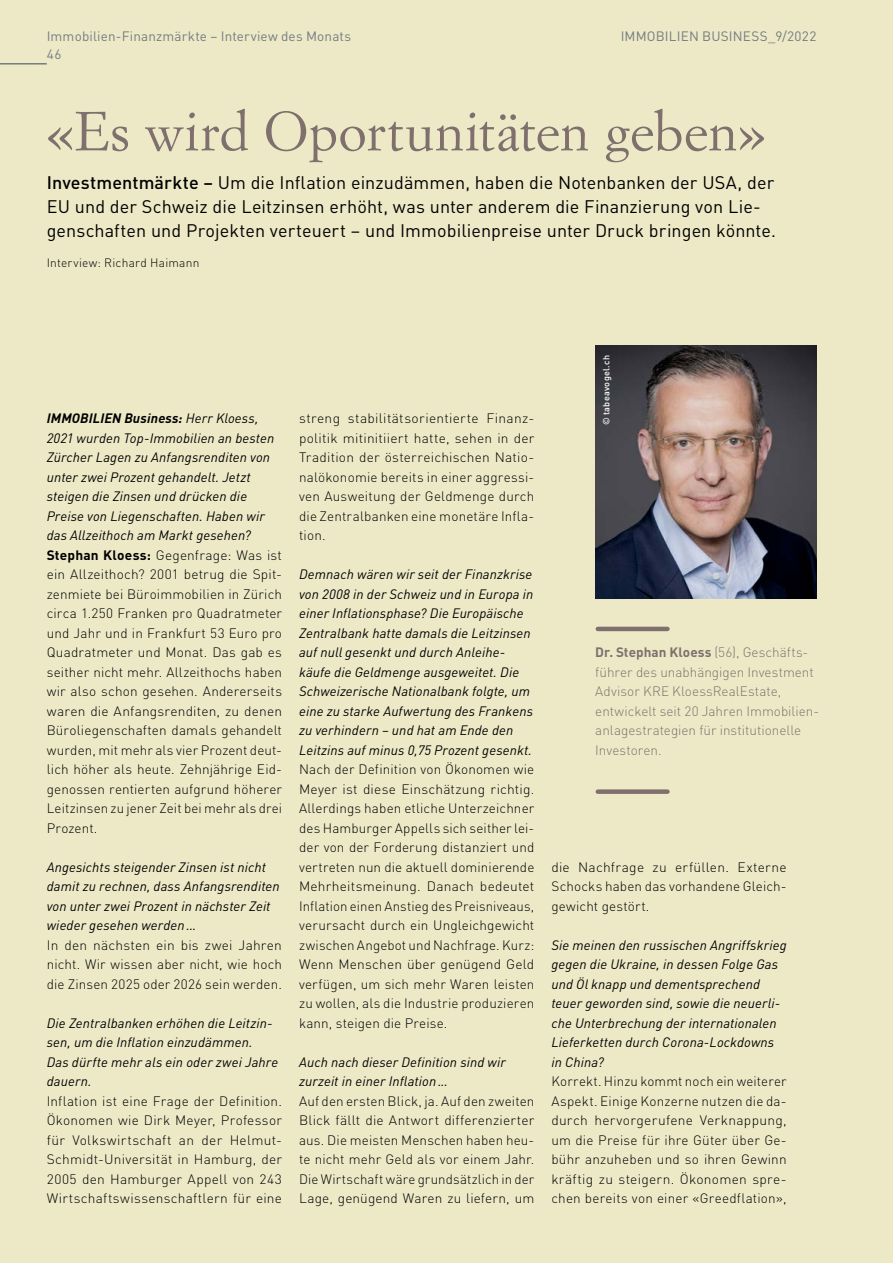
<style>
.page{position:relative;width:893px;height:1263px;background:#ede9c7}
.page>*{position:absolute;margin:0;border:0;box-sizing:border-box;transform-origin:0 0}
.t1{font:54px "Simoncini Garamond Std";letter-spacing:.005em;color:#7f706e}
.t2{font:18px/24px "DIN Pro";letter-spacing:.005em;color:#000}
.t3{font:300 13.5px/19.5px "DIN Pro";letter-spacing:.015em;color:#000;text-align:justify}
.t4{font:italic 13.5px/19.5px "DIN Pro";letter-spacing:.01em;color:#000}
.t5{font:300 13.5px/19.5px "DIN Pro";color:#7f706e}
.t6{font:13.5px "DIN Pro";letter-spacing:.01em;color:#747c81}
.t7{font:300 12px "DIN Pro";letter-spacing:.02em;color:#000}
.t8{font:500 9px "DIN Pro";letter-spacing:.035em;color:#fff}
.s1{font-weight:500}
.s2{font-weight:700;font-style:italic}
.s3{font-weight:400;font-style:italic}
.s4{font-weight:700}
</style>
<div class="page">
<hr style="left:0;top:63px;width:47px;height:2px;background:#747c81">
<img style="left:595px;top:345px;width:221px;height:254px">
<hr style="left:598px;top:627px;width:69px;height:4px;background:#7f706e">
<div style="left:598px;top:789px;width:69px;height:5px;background:#7f706e"></div>
<p class="t6" style="left:47px;top:26px;width:306px">Immobilien-Finanzmärkte – Interview des Monats</p>
<p class="t6" style="left:621px;top:26px;width:197px">IMMOBILIEN BUSINESS_9/2022</p>
<p class="t6" style="left:47px;top:44px;width:16px">46</p>
<h1 class="t1" style="left:47px;top:98px;width:720px">«Es wird Oportunitäten geben»</h1>
<p class="t2" style="left:47px;top:169px;width:731px"><span class="s1">Investmentmärkte –</span> Um die Inflation einzudämmen, haben die Notenbanken der USA, der<br>EU und der Schweiz die Leitzinsen erhöht, was unter anderem die Finanzierung von Lie&shy;genschaften und Projekten verteuert – und Immobilienpreise unter Druck bringen könnte.</p>
<p class="t7" style="left:47px;top:254px;width:154px">Interview: Richard Haimann</p>
<p class="t3" style="left:47px;top:408px;width:237px;text-align:left"><span class="s2">IMMOBILIEN Business:</span> <span class="s3">Herr Kloess, 2021 wurden Top-Immobilien an besten Zürcher Lagen zu Anfangsrenditen von unter zwei Prozent gehandelt. Jetzt steigen die Zinsen und drücken die Preise von Liegenschaften. Haben wir das Allzeithoch am Markt gesehen?<br></span><span class="s4">Stephan Kloess:</span> Gegenfrage: Was ist ein Allzeithoch? 2001 betrug die Spit&shy;zenmiete bei Büroimmobilien in Zürich circa 1.250 Franken pro Quadratmeter und Jahr und in Frankfurt 53 Euro pro Quadratmeter und Monat. Das gab es seither nicht mehr. Allzeithochs haben wir also schon gesehen. Andererseits waren die Anfangsrenditen, zu denen Büroliegenschaften damals gehandelt wurden, mit mehr als vier Prozent deut&shy;lich höher als heute. Zehnjährige Eid&shy;genossen rentierten aufgrund höherer Leitzinsen zu jener Zeit bei mehr als drei Prozent.</p>
<p class="t4" style="left:47px;top:856px;width:234px">Angesichts steigender Zinsen ist nicht damit zu rechnen, dass Anfangsrenditen von unter zwei Prozent in nächster Zeit wieder gesehen werden...</p>
<p class="t3" style="left:47px;top:934px;width:237px">In den nächsten ein bis zwei Jahren nicht. Wir wissen aber nicht, wie hoch die Zinsen 2025 oder 2026 sein werden.</p>
<p class="t4" style="left:47px;top:1012px;width:233px">Die Zentralbanken erhöhen die Leitzin&shy;sen, um die Inflation einzudämmen.<br>Das dürfte mehr als ein oder zwei Jahre dauern.</p>
<p class="t3" style="left:47px;top:1090px;width:237px;text-align:left">Inflation ist eine Frage der Definition.<br>Ökonomen wie Dirk Meyer, Professor für Volkswirtschaft an der Helmut-Schmidt-Universität in Hamburg, der 2005 den Hamburger Appell von 243<br>Wirtschaftswissenschaftlern für eine</p>
<p class="t3" style="left:299px;top:408px;width:237px">streng stabilitätsorientierte Finanz&shy;politik mitinitiiert hatte, sehen in der Tradition der österreichischen Natio&shy;nalökonomie bereits in einer aggressi&shy;ven Ausweitung der Geldmenge durch die Zentralbanken eine monetäre Infla&shy;tion.</p>
<p class="t4" style="left:299px;top:563px;width:236px">Demnach wären wir seit der Finanzkrise von 2008 in der Schweiz und in Europa in einer Inflationsphase? Die Europäische Zentralbank hatte damals die Leitzinsen auf null gesenkt und durch Anleihe&shy;käufe die Geldmenge ausgeweitet. Die Schweizerische Nationalbank folgte, um eine zu starke Aufwertung des Frankens zu verhindern – und hat am Ende den Leitzins auf minus 0,75 Prozent gesenkt.</p>
<p class="t3" style="left:299px;top:758px;width:237px">Nach der Definition von Ökonomen wie Meyer ist diese Einschätzung richtig.<br>Allerdings haben etliche Unterzeichner des Hamburger Appells sich seither lei&shy;der von der Forderung distanziert und vertreten nun die aktuell dominierende Mehrheitsmeinung. Danach bedeutet Inflation einen Anstieg des Preisniveaus, verursacht durch ein Ungleichgewicht zwischen Angebot und Nachfrage. Kurz:<br>Wenn Menschen über genügend Geld verfügen, um sich mehr Waren leisten zu wollen, als die Industrie produzieren kann, steigen die Preise.</p>
<p class="t4" style="left:299px;top:1051px;width:208px">Auch nach dieser Definition sind wir zurzeit in einer Inflation...</p>
<p class="t3" style="left:299px;top:1090px;width:237px">Auf den ersten Blick, ja. Auf den zweiten Blick fällt die Antwort differenzierter aus. Die meisten Menschen haben heu&shy;te nicht mehr Geld als vor einem Jahr.<br>Die Wirtschaft wäre grundsätzlich in der Lage, genügend Waren zu liefern, um</p>
<p class="t8" style="left:599px;top:425px;width:72px;rotate:-90deg">© tabeavogel.ch</p>
<p class="t5" style="left:595px;top:642px;width:225px"><span class="s4">Dr. Stephan Kloess</span> (56), Geschäfts&shy;führer des unabhängigen Investment<br>Advisor KRE KloessRealEstate, entwickelt seit 20 Jahren Immobilien&shy;anlagestrategien für institutionelle<br>Investoren.</p>
<p class="t3" style="left:551px;top:856px;width:237px">die Nachfrage zu erfüllen. Externe Schocks haben das vorhandene Gleich&shy;gewicht gestört.</p>
<p class="t4" style="left:551px;top:934px;width:237px">Sie meinen den russischen Angriffskrieg gegen die Ukraine, in dessen Folge Gas und Öl knapp und dementsprechend teuer geworden sind, sowie die neuerli&shy;che Unterbrechung der internationalen Lieferketten durch Corona-Lockdowns in China?</p>
<p class="t3" style="left:551px;top:1071px;width:237px">Korrekt. Hinzu kommt noch ein weiterer Aspekt. Einige Konzerne nutzen die da&shy;durch hervorgerufene Verknappung, um die Preise für ihre Güter über Ge&shy;bühr anzuheben und so ihren Gewinn kräftig zu steigern. Ökonomen spre&shy;chen bereits von einer «Greedflation»,</p>
</div>
